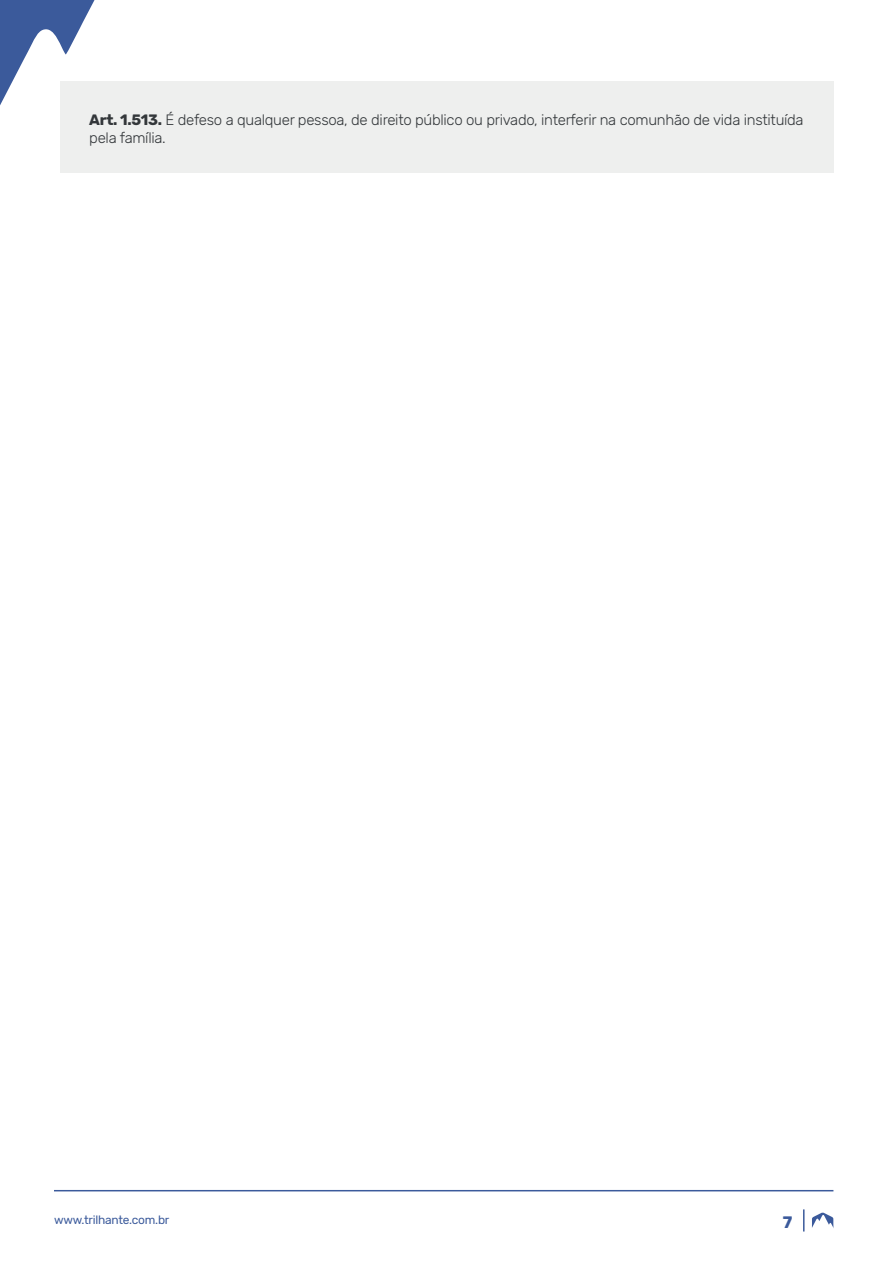
<style>
.page{position:relative;width:893px;height:1263px;background:#fff}
.page>*{position:absolute;margin:0;border:0;box-sizing:border-box;transform-origin:0 0}
.t1{font:700 16.5px "Rubik";color:#3b5a9b}
.Citação_de_Lei_Artig{font:300 15px/18px "Rubik";letter-spacing:-.02em;color:#33373a}
.t2{font:12px "Rubik";letter-spacing:-.02em;color:#3b5a9b}
.s1{font-weight:700}
</style>
<div class="page">
<svg style="left:0;top:0;width:95px;height:105px"></svg>
<svg style="left:803px;top:1209px;width:1px;height:22px"></svg>
<svg style="left:812px;top:1212px;width:22px;height:16px"></svg>
<hr style="left:54px;top:1190px;width:779px;height:1px;background:#3b5a9b">
<div style="left:60px;top:81px;width:773px;height:91px;background:#eeefee"></div>
<p class="Citação_de_Lei_Artig" style="left:89px;top:111px;width:716px"><span class="s1">Art. 1.513.</span> É defeso a qualquer pessoa, de direito público ou privado, interferir na comunhão de vida instituída pela família.</p>
<p class="t2" style="left:54px;top:1213px;width:117px">www.trilhante.com.br</p>
<p class="t1" style="left:783px;top:1212px;width:11px">7</p>
</div>
